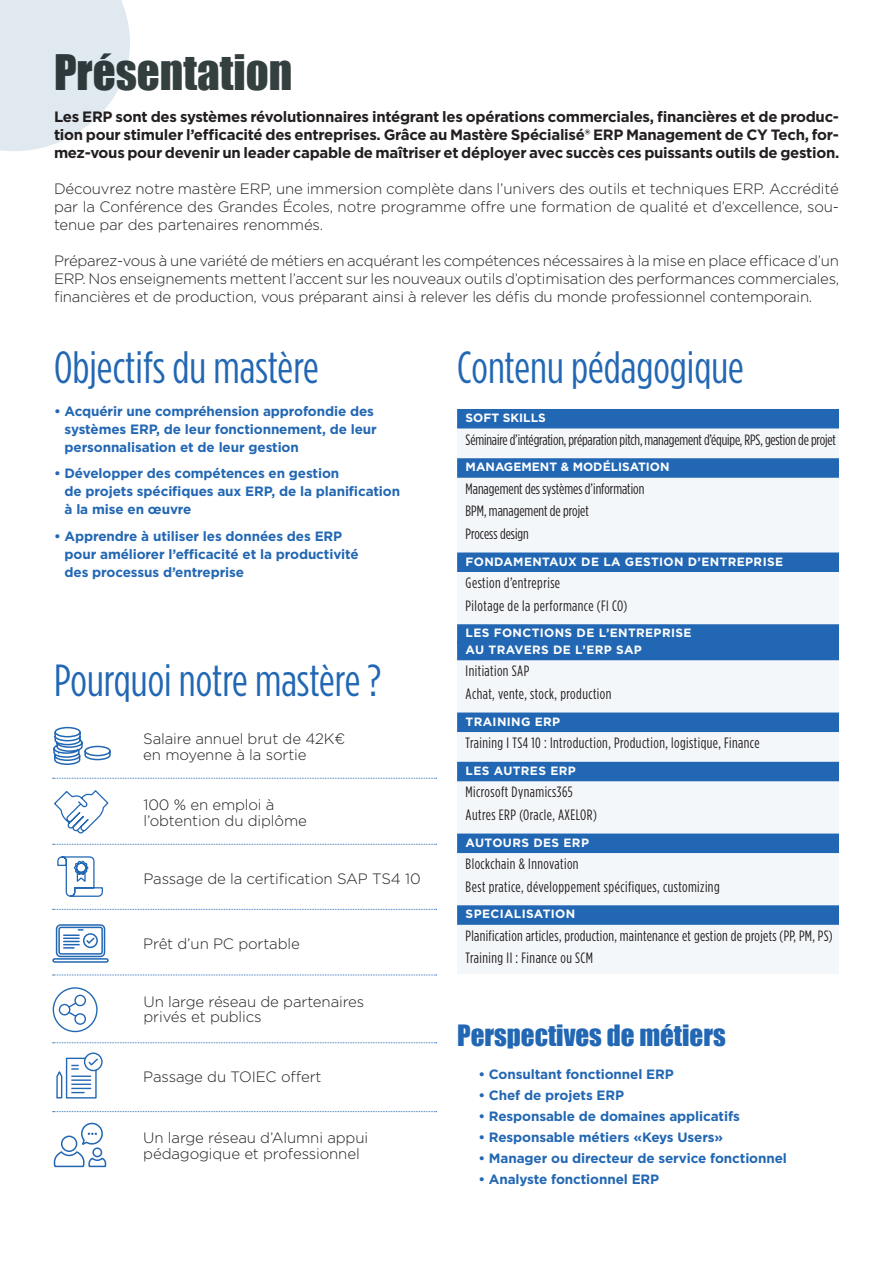
<style>
.page{position:relative;width:893px;height:1263px;background:#fff}
.page>*{position:absolute;margin:0;border:0;box-sizing:border-box;transform-origin:0 0}
.t1{font:45px "Gotham Cond";color:#2267b3}
.t2{font:45px "Impact";color:#343f3f}
.t3{font:27px "Impact";color:#2267b3}
.t4{font:300 15px/18px "Gotham";letter-spacing:-.01em;color:#231f20;text-align:justify}
.Texte_courant{font:15px/22.5px "Gotham Cond";letter-spacing:.02em;color:#231f20}
.t5{font:700 15px/18px "Gotham";letter-spacing:-.02em;color:#231f20;text-align:justify}
.Texte_courant-2{font:15px "Gotham Cond";letter-spacing:-.01em;color:#231f20}
.Texte_courant-3{font:15px/22.5px "Gotham Cond";color:#231f20}
.t6{font:700 13.5px/18px "Gotham";letter-spacing:-.01em;color:#2267b3}
.Texte_courant-4{font:700 12px "Gotham";letter-spacing:.03em;color:#fff}
.Texte_courant-5{font:700 12px "Gotham";color:#fff}
</style>
<div class="page">
<svg style="left:0;top:0;width:130px;height:151px;background:#e5ecf2"></svg>
<div style="left:457px;top:421px;width:382px;height:552px;background:#f4f7fa"></div>
<div style="left:457px;top:409px;width:382px;height:19px;background:#2267b3"></div>
<div style="left:457px;top:458px;width:382px;height:20px;background:#2267b3"></div>
<div style="left:457px;top:552px;width:382px;height:20px;background:#2267b3"></div>
<div style="left:457px;top:624px;width:382px;height:20px;background:#2267b3"></div>
<div style="left:457px;top:641px;width:382px;height:19px;background:#2267b3"></div>
<div style="left:457px;top:712px;width:382px;height:20px;background:#2267b3"></div>
<div style="left:457px;top:762px;width:382px;height:19px;background:#2267b3"></div>
<div style="left:457px;top:833px;width:382px;height:20px;background:#2267b3"></div>
<div style="left:457px;top:905px;width:382px;height:20px;background:#2267b3"></div>
<svg style="left:53px;top:726px;width:58px;height:39px"></svg>
<svg style="left:56px;top:1052px;width:47px;height:47px"></svg>
<svg style="left:52px;top:987px;width:46px;height:46px"></svg>
<svg style="left:53px;top:1122px;width:54px;height:46px"></svg>
<svg style="left:52px;top:924px;width:57px;height:39px"></svg>
<svg style="left:53px;top:778px;width:384px;height:56px"></svg>
<svg style="left:53px;top:844px;width:384px;height:1px"></svg>
<svg style="left:53px;top:909px;width:384px;height:1px"></svg>
<svg style="left:53px;top:974px;width:384px;height:1px"></svg>
<svg style="left:53px;top:1042px;width:384px;height:1px"></svg>
<svg style="left:53px;top:1111px;width:384px;height:1px"></svg>
<svg style="left:57px;top:856px;width:46px;height:41px"></svg>
<p class="t2" style="left:54px;top:37px;width:240px">Présentation</p>
<p class="t5" style="left:54px;top:108px;width:787px">Les ERP sont des systèmes révolutionnaires intégrant les opérations commerciales, financières et de produc&shy;tion pour stimuler l’efficacité des entreprises. Grâce au Mastère Spécialisé® ERP Management de CY Tech, for&shy;mez-vous pour devenir un leader capable de maîtriser et déployer avec succès ces puissants outils de gestion.</p>
<p class="t4" style="left:54px;top:179px;width:786px">Découvrez notre mastère ERP, une immersion complète dans l’univers des outils et techniques ERP. Accrédité par la Conférence des Grandes Écoles, notre programme offre une formation de qualité et d’excellence, sou&shy;tenue par des partenaires renommés.</p>
<p class="t4" style="left:54px;top:251px;width:787px">Préparez-vous à une variété de métiers en acquérant les compétences nécessaires à la mise en place efficace d’un ERP. Nos enseignements mettent l’accent sur les nouveaux outils d’optimisation des performances commerciales, financières et de production, vous préparant ainsi à relever les défis du monde professionnel contemporain.</p>
<p class="t1" style="left:54px;top:342px;width:266px">Objectifs du mastère</p>
<p class="t6" style="left:65px;top:402px;width:314px;text-indent:-11px">• Acquérir une compréhension approfondie des systèmes ERP, de leur fonctionnement, de leur personnalisation et de leur gestion</p>
<p class="t6" style="left:65px;top:464px;width:337px;text-indent:-11px">• Développer des compétences en gestion<br>de projets spécifiques aux ERP, de la planification à la mise en œuvre</p>
<p class="t6" style="left:65px;top:527px;width:296px;text-indent:-11px">• Apprendre à utiliser les données des ERP pour améliorer l’efficacité et la productivité des processus d’entreprise</p>
<p class="t1" style="left:54px;top:655px;width:329px">Pourquoi notre mastère ?</p>
<p class="t4" style="left:143px;top:730px;width:203px;line-height:16.5px">Salaire annuel brut de 42K€ en moyenne à la sortie</p>
<p class="t4" style="left:143px;top:795px;width:133px">100 % en emploi à</p>
<p class="t4" style="left:143px;top:811px;width:165px">l’obtention du diplôme</p>
<p class="t4" style="left:143px;top:870px;width:279px">Passage de la certification SAP TS4 10</p>
<p class="t4" style="left:143px;top:935px;width:158px">Prêt d’un PC portable</p>
<p class="t4" style="left:143px;top:993px;width:222px">Un large réseau de partenaires</p>
<p class="t4" style="left:143px;top:1008px;width:120px">privés et publics</p>
<p class="t4" style="left:143px;top:1067px;width:180px">Passage du TOIEC offert</p>
<p class="t4" style="left:143px;top:1129px;width:226px;line-height:16.5px">Un large réseau d’Alumni appui pédagogique et professionnel</p>
<p class="t1" style="left:457px;top:342px;width:288px">Contenu pédagogique</p>
<p class="Texte_courant-5" style="left:466px;top:410px;width:82px">SOFT SKILLS</p>
<p class="Texte_courant-2" style="left:466px;top:431px;width:372px">Séminaire d’intégration, préparation pitch, management d’équipe, RPS, gestion de projet</p>
<p class="Texte_courant-5" style="left:466px;top:459px;width:205px">MANAGEMENT &amp; MODÉLISATION</p>
<p class="Texte_courant-3" style="left:466px;top:477px;width:180px">Management des systèmes d’information<br>BPM, management de projet<br>Process design</p>
<p class="Texte_courant-4" style="left:466px;top:553px;width:319px">FONDAMENTAUX DE LA GESTION D’ENTREPRISE</p>
<p class="Texte_courant" style="left:466px;top:571px;width:163px">Gestion d’entreprise<br>Pilotage de la performance (FI CO)</p>
<p class="Texte_courant-4" style="left:466px;top:625px;width:227px">LES FONCTIONS DE L’ENTREPRISE</p>
<p class="Texte_courant-4" style="left:466px;top:642px;width:178px">AU TRAVERS DE L’ERP SAP</p>
<p class="Texte_courant" style="left:466px;top:660px;width:147px">Initiation SAP<br>Achat, vente, stock, production</p>
<p class="Texte_courant-4" style="left:466px;top:713px;width:96px">TRAINING ERP</p>
<p class="Texte_courant" style="left:466px;top:731px;width:296px">Training I TS4 10 : Introduction, Production, logistique, Finance</p>
<p class="Texte_courant-4" style="left:466px;top:763px;width:112px">LES AUTRES ERP</p>
<p class="Texte_courant" style="left:466px;top:781px;width:133px">Microsoft Dynamics365<br>Autres ERP (Oracle, AXELOR)</p>
<p class="Texte_courant-4" style="left:466px;top:834px;width:125px">AUTOURS DES ERP</p>
<p class="Texte_courant" style="left:466px;top:852px;width:256px">Blockchain &amp; Innovation<br>Best pratice, développement spécifiques, customizing</p>
<p class="Texte_courant-4" style="left:466px;top:906px;width:111px">SPECIALISATION</p>
<p class="Texte_courant" style="left:466px;top:924px;width:369px">Planification articles, production, maintenance et gestion de projets (PP, PM, PS)<br>Training II : Finance ou SCM</p>
<p class="t3" style="left:457px;top:1014px;width:270px">Perspectives de métiers</p>
<p class="t6" style="left:478px;top:1065px;width:197px">• Consultant fonctionnel ERP</p>
<p class="t6" style="left:478px;top:1086px;width:147px">• Chef de projets ERP</p>
<p class="t6" style="left:478px;top:1107px;width:263px">• Responsable de domaines applicatifs</p>
<p class="t6" style="left:478px;top:1128px;width:246px">• Responsable métiers «Keys Users»</p>
<p class="t6" style="left:478px;top:1149px;width:310px">• Manager ou directeur de service fonctionnel</p>
<p class="t6" style="left:478px;top:1170px;width:182px">• Analyste fonctionnel ERP</p>
</div>
